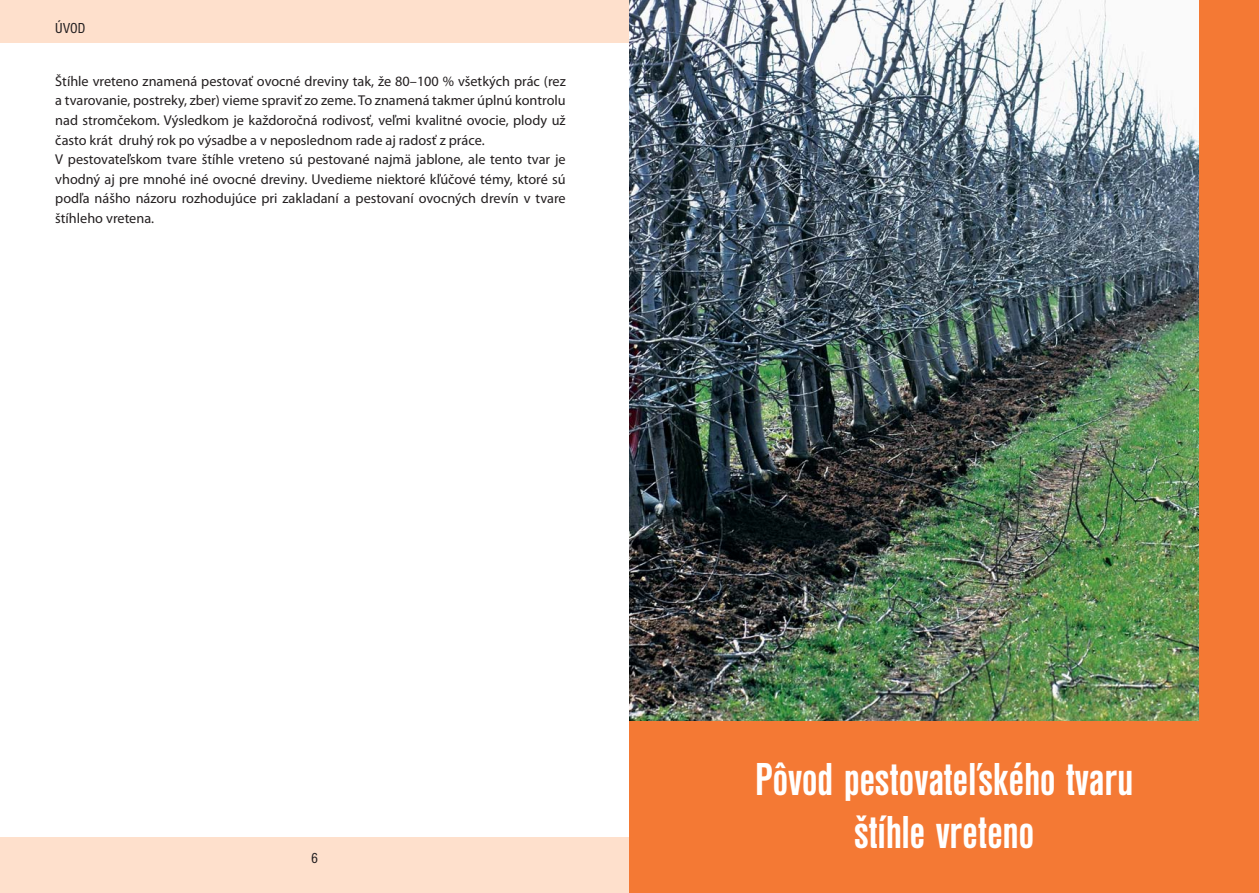
<style>
.page{position:relative;width:1259px;height:893px;background:#fff}
.page>*{position:absolute;margin:0;border:0;box-sizing:border-box;transform-origin:0 0}
.t1{font:700 condensed 48px/52.5px "Nimbus San DEE";letter-spacing:-.01em;color:#fff;text-align:center}
.t2{font:condensed 15px "Nimbus San DEE";color:#231f20}
.t3{font:14.25px/19.5px "Myriad Pro";color:#231f20}
</style>
<div class="page">
<div style="left:0;top:0;width:629px;height:43px;background:#fee0cc"></div>
<div style="left:0;top:838px;width:629px;height:55px;background:#fee0cc"></div>
<img style="left:629px;top:0;width:570px;height:722px">
<div style="left:629px;top:722px;width:574px;height:171px;background:#f47934"></div>
<div style="left:1199px;top:0;width:60px;height:893px;background:#f47934"></div>
<p class="t2" style="left:55px;top:22px;width:32px">ÚVOD</p>
<p class="t3" style="left:55px;top:73px;width:512px">Štíhle vreteno znamená pestovať ovocné dreviny tak, že 80–100 % všetkých prác (rez a tvarovanie, postreky, zber) vieme spraviť zo zeme. To znamená takmer úplnú kontrolu nad stromčekom. Výsledkom je každoročná rodivosť, veľmi kvalitné ovocie, plody už často krát druhý rok po výsadbe a v neposlednom rade aj radosť z práce.<br>V pestovateľskom tvare štíhle vreteno sú pestované najmä jablone, ale tento tvar je vhodný aj pre mnohé iné ovocné dreviny. Uvedieme niektoré kľúčové témy, ktoré sú podľa nášho názoru rozhodujúce pri zakladaní a pestovaní ovocných drevín v tvare štíhleho vretena.</p>
<p class="t2" style="left:311px;top:852px;width:9px">6</p>
<h1 class="t1" style="left:755px;top:754px;width:380px">Pôvod pestovateľského tvaru štíhle vreteno</h1>
</div>
